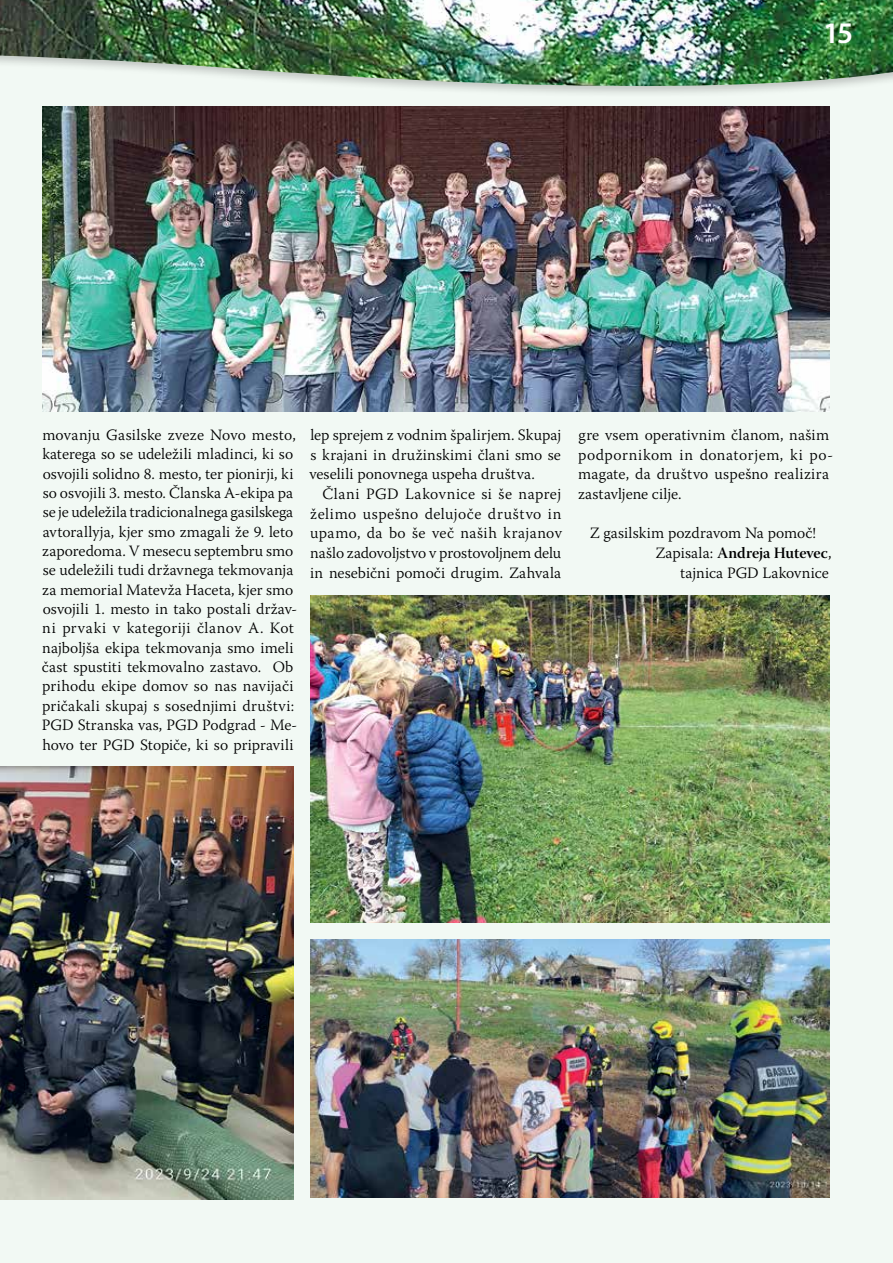
<style>
.page{position:relative;width:893px;height:1263px;background:#fff}
.page>*{position:absolute;margin:0;border:0;box-sizing:border-box;transform-origin:0 0}
.t1{font:600 30px "Myriad Pro";color:#fff}
.t2{font:300 15.75px/19.4px "Warnock Pro";letter-spacing:.005em;color:#000}
.t3{font:15.75px "Warnock Pro Semibold Subh";letter-spacing:-.005em;color:#000}
.s1{font-family:"Warnock Pro";font-weight:300}
</style>
<div class="page">
<div style="left:1px;top:98px;width:892px;height:1165px;background:#f2f9f4"></div>
<svg style="left:0;top:98px;width:1px;height:1165px"></svg>
<div style="left:0;top:0;width:893px;height:98px;background:#000;opacity:.21"></div>
<img style="left:0;top:0;width:893px;height:88px">
<img style="left:43px;top:106px;width:786px;height:305px">
<img style="left:310px;top:595px;width:519px;height:328px">
<img style="left:310px;top:940px;width:519px;height:258px">
<img style="left:0;top:767px;width:293px;height:432px">
<h1 class="t1" style="left:823px;top:13px;width:32px">15</h1>
<p class="t2" style="left:42px;top:425px;width:257px">movanju Gasilske zveze Novo mesto, katerega so se udeležili mladinci, ki so osvojili solidno 8. mesto, ter pionirji, ki so osvojili 3. mesto. Članska A-ekipa pa se je udeležila tradicionalnega gasilskega avtorallyja, kjer smo zmagali že 9. leto zaporedoma. V mesecu septembru smo se udeležili tudi državnega tekmovanja za memorial Matevža Haceta, kjer smo osvojili 1. mesto in tako postali držav&shy;ni prvaki v kategoriji članov A. Kot najboljša ekipa tekmovanja smo imeli čast spustiti tekmovalno zastavo. Ob prihodu ekipe domov so nas navijači pričakali skupaj s sosednjimi društvi:<br>PGD Stranska vas, PGD Podgrad - Me&shy;hovo ter PGD Stopiče, ki so pripravili</p>
<p class="t2" style="left:309px;top:425px;width:253px;text-align:justify">lep sprejem z vodnim špalirjem. Skupaj s krajani in družinskimi člani smo se veselili ponovnega uspeha društva.</p>
<p class="t2" style="left:310px;top:484px;width:253px;text-align:justify;text-indent:12px">Člani PGD Lakovnice si še naprej želimo uspešno delujoče društvo in upamo, da bo še več naših krajanov našlo zadovoljstvo v prostovoljnem delu in nesebični pomoči drugim. Zahvala</p>
<p class="t2" style="left:578px;top:425px;width:257px">gre vsem operativnim članom, našim podpornikom in donatorjem, ki po&shy;magate, da društvo uspešno realizira zastavljene cilje.</p>
<p class="t2" style="left:590px;top:523px;width:228px">Z gasilskim pozdravom Na pomoč!</p>
<p class="t3" style="left:655px;top:543px;width:178px"><span class="s1">Zapisala:</span> Andreja Hutevec<span class="s1">,</span></p>
<p class="t2" style="left:680px;top:563px;width:150px">tajnica PGD Lakovnice</p>
</div>
